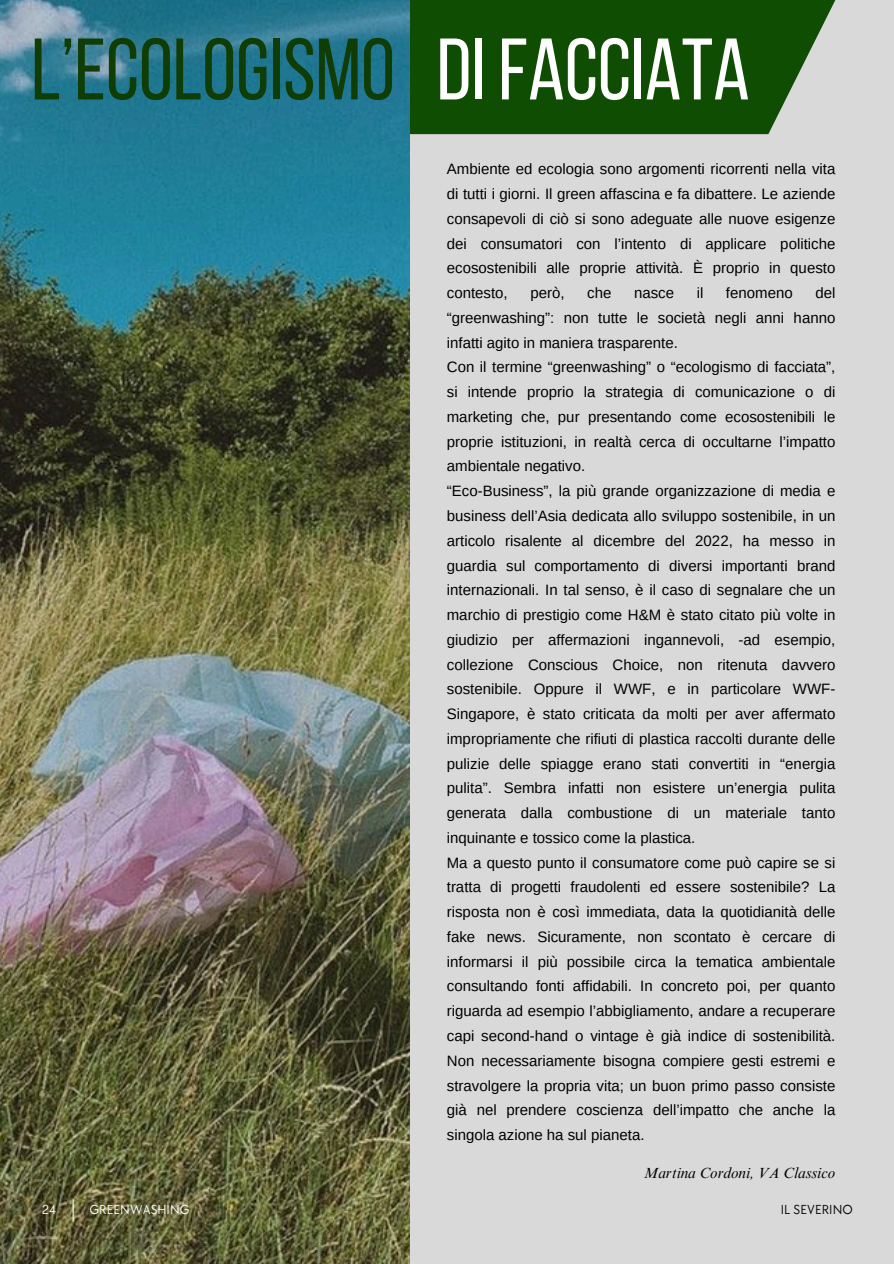
<style>
.page{position:relative;width:894px;height:1264px;background:#fff}
.page>*{position:absolute;margin:0;border:0;box-sizing:border-box;transform-origin:0 0}
.t1{font:87px "Bebas Neue";color:#103d06}
.t2{font:87px "Bebas Neue";color:#fff}
.t3{font:15px/24.8px "Arimo";color:#000;text-align:justify}
.t4{font:italic 15px "Times NRMT Pro";color:#000}
.t5{font:13.5px "TT Chocolates";color:#fff}
.t6{font:13.5px "TT Chocolates";color:#000}
</style>
<div class="page">
<div style="left:0;top:0;width:893px;height:1263px;background:#d9d9d9"></div>
<svg style="left:410px;top:0;width:425px;height:134px;background:#1e5712"></svg>
<img style="left:0;top:0;width:410px;height:1263px">
<svg style="left:73px;top:1199px;width:1px;height:22px"></svg>
<p class="t1" style="left:31px;top:34px;width:365px">L’ECOLOGISMO</p>
<h1 class="t2" style="left:436px;top:34px;width:314px">DI FACCIATA</h1>
<p class="t3" style="left:446px;top:157px;width:390px">Ambiente ed ecologia sono argomenti ricorrenti nella vita di tutti i giorni. Il green affascina e fa dibattere. Le aziende consapevoli di ciò si sono adeguate alle nuove esigenze dei consumatori con l’intento di applicare politiche ecosostenibili alle proprie attività. È proprio in questo contesto,</p>
<p class="t3" style="left:530px;top:280px;width:36px">però,</p>
<p class="t3" style="left:587px;top:280px;width:26px">che</p>
<p class="t3" style="left:633px;top:280px;width:42px">nasce</p>
<p class="t3" style="left:696px;top:280px;width:8px">il</p>
<p class="t3" style="left:725px;top:280px;width:68px">fenomeno</p>
<p class="t3" style="left:446px;top:280px;width:390px;text-indent:368px">del “greenwashing”: non tutte le società negli anni hanno infatti agito in maniera trasparente.</p>
<h2 class="t3" style="left:446px;top:355px;width:390px">Con il termine “greenwashing” o “ecologismo di facciata”, si intende proprio la strategia di comunicazione o di marketing che, pur presentando come ecosostenibili le proprie istituzioni, in realtà cerca di occultarne l’impatto ambientale negativo.</h2>
<h1 class="t3" style="left:446px;top:478px;width:390px">“Eco-Business”, la più grande organizzazione di media e business dell’Asia dedicata allo sviluppo sostenibile, in un articolo risalente al dicembre del 2022, ha messo in guardia sul comportamento di diversi importanti brand internazionali. In tal senso, è il caso di segnalare che un marchio di prestigio come H&amp;M è stato citato più volte in giudizio per affermazioni ingannevoli, -ad esempio, collezione Conscious Choice, non ritenuta davvero sostenibile. Oppure il WWF, e in particolare WWF-Singapore, è stato criticata da molti per aver affermato impropriamente che rifiuti di plastica raccolti durante delle pulizie delle spiagge erano stati convertiti in “energia pulita”. Sembra infatti non esistere un’energia pulita generata dalla combustione di un materiale tanto inquinante e tossico come la plastica.</h1>
<p class="t3" style="left:446px;top:850px;width:390px">Ma a questo punto il consumatore come può capire se si tratta di progetti fraudolenti ed essere sostenibile? La risposta non è così immediata, data la quotidianità delle fake news. Sicuramente, non scontato è cercare di informarsi il più possibile circa la tematica ambientale consultando fonti affidabili. In concreto poi, per quanto riguarda ad esempio l’abbigliamento, andare a recuperare capi second-hand o vintage è già indice di sostenibilità.<br>Non necessariamente bisogna compiere gesti estremi e stravolgere la propria vita; un buon primo passo consiste già nel prendere coscienza dell’impatto che anche la singola azione ha sul pianeta.</p>
<p class="t4" style="left:643px;top:1166px;width:193px">Martina Cordoni, VA Classico</p>
<p class="t5" style="left:42px;top:1201px;width:16px">24</p>
<h2 class="t5" style="left:89px;top:1202px;width:101px">GREENWASHING</h2>
<p class="t6" style="left:780px;top:1201px;width:73px">IL SEVERINO</p>
</div>
